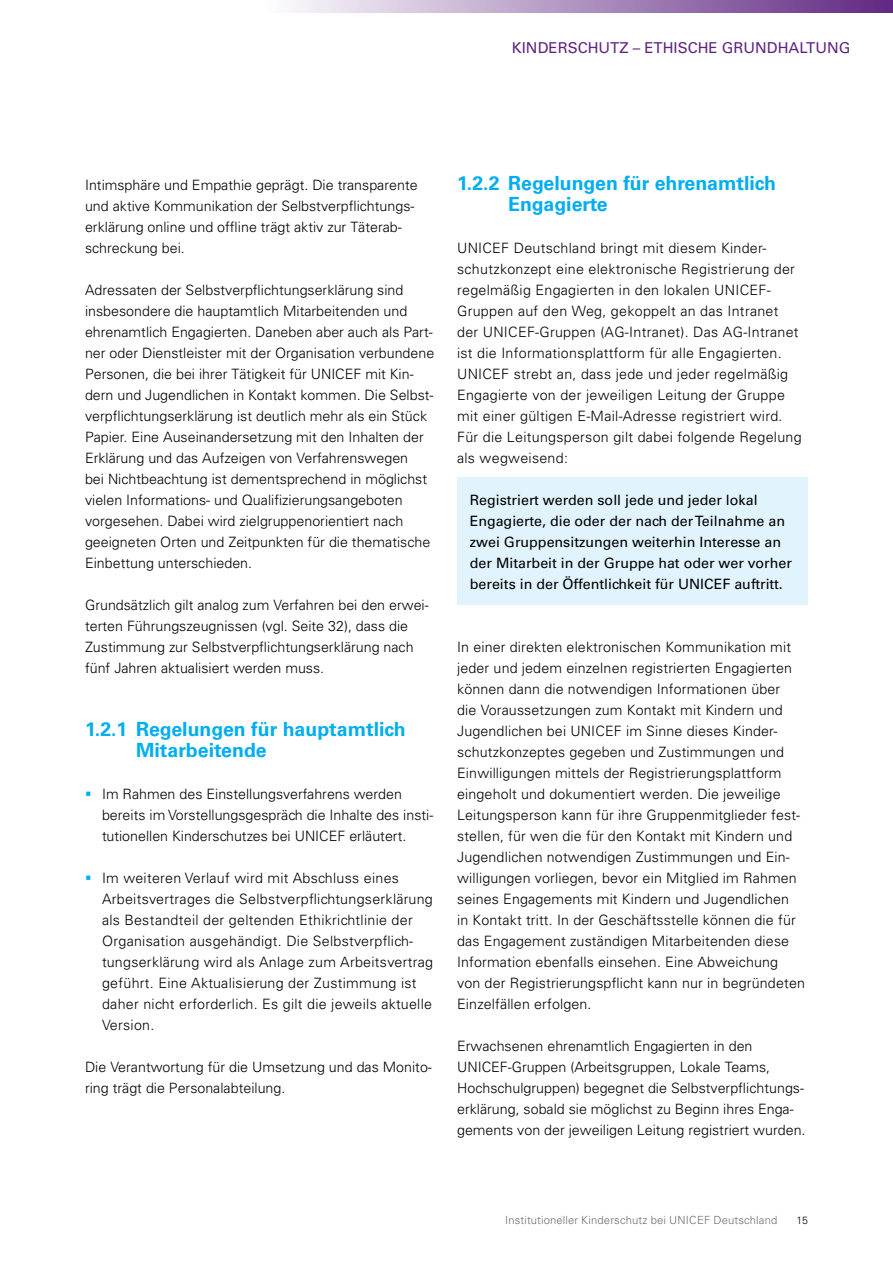
<style>
.page{position:relative;width:893px;height:1263px;background:#fff}
.page>*{position:absolute;margin:0;border:0;box-sizing:border-box;transform-origin:0 0}
.t1{font:700 19.5px/21px "Univers LT Std";color:#00aeef}
.t2{font:15px "Univers LT Std";color:#5e2480}
.t3{font:300 14.25px/21px "Univers";color:#000}
.t4{font:300 14.25px/21px "Univers";letter-spacing:.02em;color:#000}
.t5{font:300 14.25px/21px "Univers LT Std";letter-spacing:.02em;color:#000}
.t6{font:14.25px/21px "Univers LT Std";color:#000}
.t7{font:300 14.25px/21px "Univers LT Std";color:#000}
.t8{font:300 11.25px "Univers LT Std";letter-spacing:.01em;color:#6d6e71}
.t9{font:300 10.5px "Univers LT Std";color:#000}
</style>
<div class="page">
<div style="left:457px;top:478px;width:351px;height:127px;background:#e1f4fd"></div>
<svg style="left:293px;top:0;width:600px;height:13px"></svg>
<p class="t2" style="left:512px;top:39px;width:21px">Kindersc</p>
<p class="t2" style="left:588px;top:39px;width:22px">hutz</p>
<p class="t2" style="left:633px;top:39px;width:102px">– ethischeGrund</p>
<p class="t2" style="left:778px;top:39px;width:40px">haltun</p>
<p class="t2" style="left:839px;top:39px;width:13px">g</p>
<p class="t3" style="left:85px;top:175px;width:334px">Intimsphäre und Empathie geprägt. Die transparente und aktive Kommunikation der Selbstverpflichtungs&shy;erklärung online und offline trägt aktiv zur Täterab&shy;schreckung bei.</p>
<p class="t3" style="left:85px;top:280px;width:351px">Adressaten der Selbstverpflichtungserklärung sind insbesondere die hauptamtlich Mitarbeitenden und ehrenamtlich Engagierten. Daneben aber auch als Part&shy;ner oder Dienstleister mit der Organisation verbundene Personen, die bei ihrer Tätigkeit für UNICEF mit Kin&shy;dern und Jugendlichen in Kontakt kommen. Die Selbst&shy;verpflichtungserklärung ist deutlich mehr als ein Stück Papier. Eine Auseinandersetzung mit den Inhalten der Erklärung und das Aufzeigen von Verfahrenswegen<br>bei Nichtbeachtung ist dementsprechend in möglichst vielen Informations- und Qualifizierungsangeboten vorgesehen. Dabei wird zielgruppenorientiert nach geeigneten Orten und Zeitpunkten für die thematische Einbettung unterschieden.</p>
<p class="t3" style="left:85px;top:595px;width:345px">Grundsätzlich gilt analog zum Verfahren bei den erwei&shy;terten Führungszeugnissen (vgl. Seite 32), dass die Zustimmung zur Selbstverpflichtungserklärung nach fünf Jahren aktualisiert werden muss.</p>
<h1 class="t1" style="left:136px;top:719px;width:271px;text-indent:-51px">1.2.1 Regelungen für hauptamtlich<br>Mitarbeitende</h1>
<p class="t7" style="left:102px;top:784px;width:333px">Im Rahmen des Einstellungsverfahrens werden bereits im Vorstellungsgespräch die Inhalte des insti&shy;tutionellen Kinderschutzes bei UNICEF erläutert.</p>
<p class="t5" style="left:102px;top:868px;width:333px">Im weiteren Verlauf wird mit Abschluss eines Arbeitsvertrages die Selbstverpflichtungserklärung als Bestandteil der geltenden Ethikrichtlinie der Organisation ausgehändigt. Die Selbstverpflich&shy;tungserklärung wird als Anlage zum Arbeitsvertrag geführt. Eine Aktualisierung der Zustimmung ist daher nicht erforderlich. Es gilt die jeweils aktuelle Version.</p>
<p class="t3" style="left:85px;top:1057px;width:348px">Die Verantwortung für die Umsetzung und das Monito&shy;ring trägt die Personalabteilung.</p>
<h1 class="t1" style="left:508px;top:173px;width:270px;text-indent:-51px">1.2.2 Regelungen für ehrenamtlich<br>Engagierte</h1>
<p class="t4" style="left:457px;top:238px;width:346px">UNICEF Deutschland bringt mit diesem Kinder&shy;schutzkonzept eine elektronische Registrierung der regelmäßig Engagierten in den lokalen UNICEF-Gruppen auf den Weg, gekoppelt an das Intranet der UNICEF-Gruppen (AG-Intranet). Das AG-Intranet ist die Informationsplattform für alle Engagierten.<br>UNICEF strebt an, dass jede und jeder regelmäßig Engagierte von der jeweiligen Leitung der Gruppe mit einer gültigen E-Mail-Adresse registriert wird.<br>Für die Leitungsperson gilt dabei folgende Regelung als wegweisend:</p>
<p class="t6" style="left:470px;top:490px;width:324px">Registriert werden soll jede und jeder lokal Engagierte, die oder der nach der Teilnahme an zwei G ruppensitzungen weiterhin Interesse an der Mitarbeit in der G ruppe hat oder wer vorher bereits in der Öffentlichkeit für UNICEF auftritt.</p>
<p class="t3" style="left:457px;top:637px;width:349px">In einer direkten elektronischen Kommunikation mit jeder und jedem einzelnen registrierten Engagierten können dann die notwendigen Informationen über<br>die Voraussetzungen zum Kontakt mit Kindern und Jugendlichen bei UNICEF im Sinne dieses Kinder&shy;schutzkonzeptes gegeben und Zustimmungen und Einwilligungen mittels der Registrierungsplattform eingeholt und dokumentiert werden. Die jeweilige Leitungsperson kann für ihre Gruppenmitglieder fest&shy;stellen, für wen die für den Kontakt mit Kindern und Jugendlichen notwendigen Zustimmungen und Ein&shy;willigungen vorliegen, bevor ein Mitglied im Rahmen seines Engagements mit Kindern und Jugendlichen<br>in Kontakt tritt. In der Geschäftsstelle können die für das Engagement zuständigen Mitarbeitenden diese Information ebenfalls einsehen. Eine Abweichung<br>von der Registrierungspflicht kann nur in begründeten Einzelfällen erfolgen.</p>
<p class="t3" style="left:457px;top:1036px;width:350px">Erwachsenen ehrenamtlich Engagierten in den UNICEF-Gruppen (Arbeitsgruppen, Lokale Teams, Hochschulgruppen) begegnet die Selbstverpflichtungs&shy;erklärung, sobald sie möglichst zu Beginn ihres Enga&shy;gements von der jeweiligen Leitung registriert wurden.</p>
<p class="t8" style="left:505px;top:1213px;width:274px">Institutioneller Kinderschutz bei UNICEF Deutschland</p>
<p class="t9" style="left:796px;top:1214px;width:13px">15</p>
</div>
